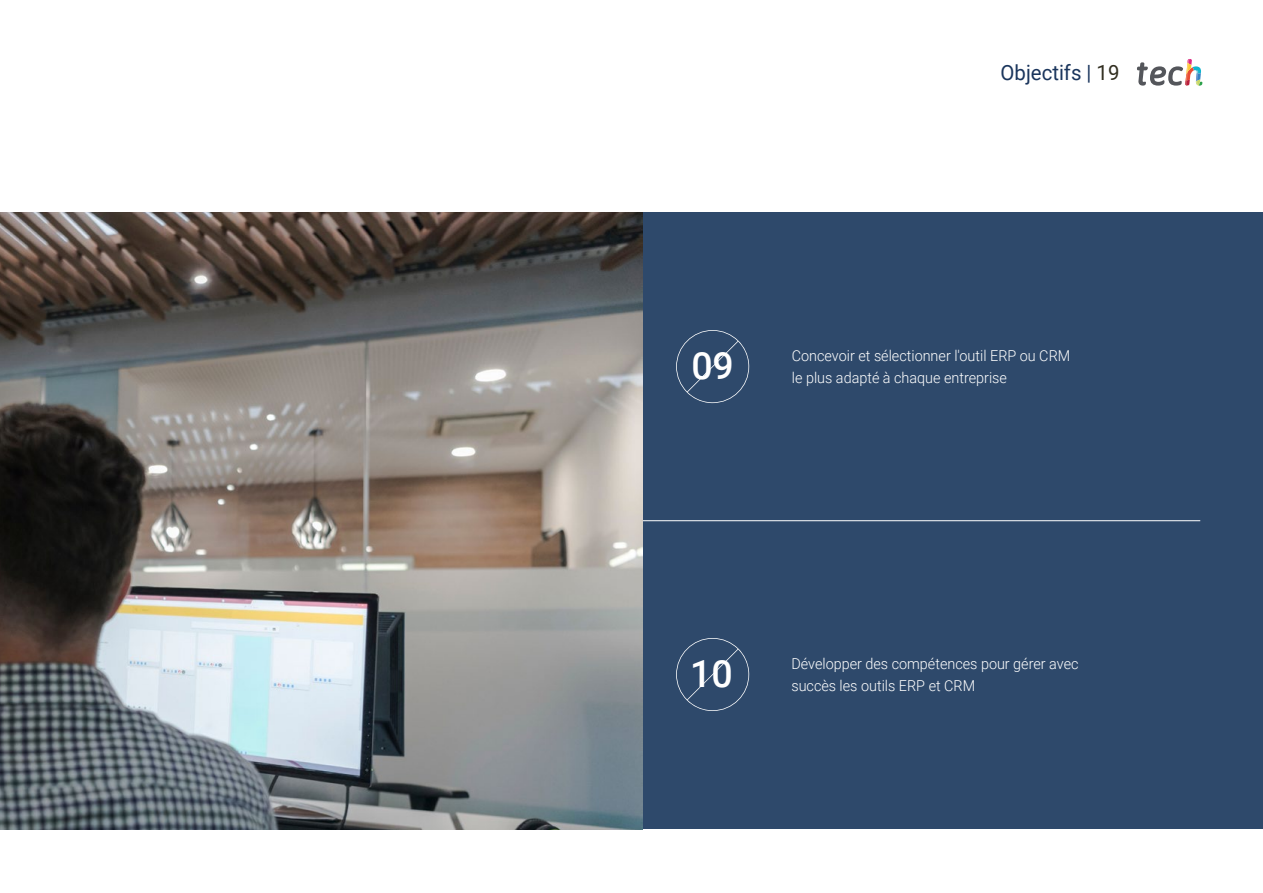
<style>
.page{position:relative;width:1263px;height:893px;background:#fff}
.page>*{position:absolute;margin:0;border:0;box-sizing:border-box;transform-origin:0 0}
.t1{font:500 37.5px "Roboto";color:#fff}
.t2{font:21px "Roboto";color:#1a355c}
.t3{font:300 15px "Roboto";color:#fff;scale:.96 1}
.s1{color:#312e20}
</style>
<div class="page">
<div style="left:642px;top:213px;width:621px;height:616px;background:#2e496b"></div>
<svg style="left:676px;top:330px;width:73px;height:73px"></svg>
<svg style="left:676px;top:638px;width:73px;height:73px"></svg>
<hr style="left:0;top:520px;width:1200px;height:1px;background:#fff">
<img style="left:0;top:213px;width:642px;height:616px">
<svg style="left:1137px;top:59px;width:65px;height:27px"></svg>
<h2 class="t2" style="left:1000px;top:57px;width:120px">Objectifs | <span class="s1">19</span></h2>
<h1 class="t1" style="left:691px;top:340px;width:44px">09</h1>
<p class="t3" style="left:792px;top:345px;width:291px">Concevoir et sélectionner l'outil ERP ou CRM</p>
<p class="t3" style="left:792px;top:368px;width:226px">le plus adapté à chaque entreprise</p>
<h1 class="t1" style="left:690px;top:648px;width:44px">10</h1>
<p class="t3" style="left:791px;top:653px;width:301px">Développer des compétences pour gérer avec</p>
<p class="t3" style="left:791px;top:675px;width:193px">succès les outils ERP et CRM</p>
</div>
